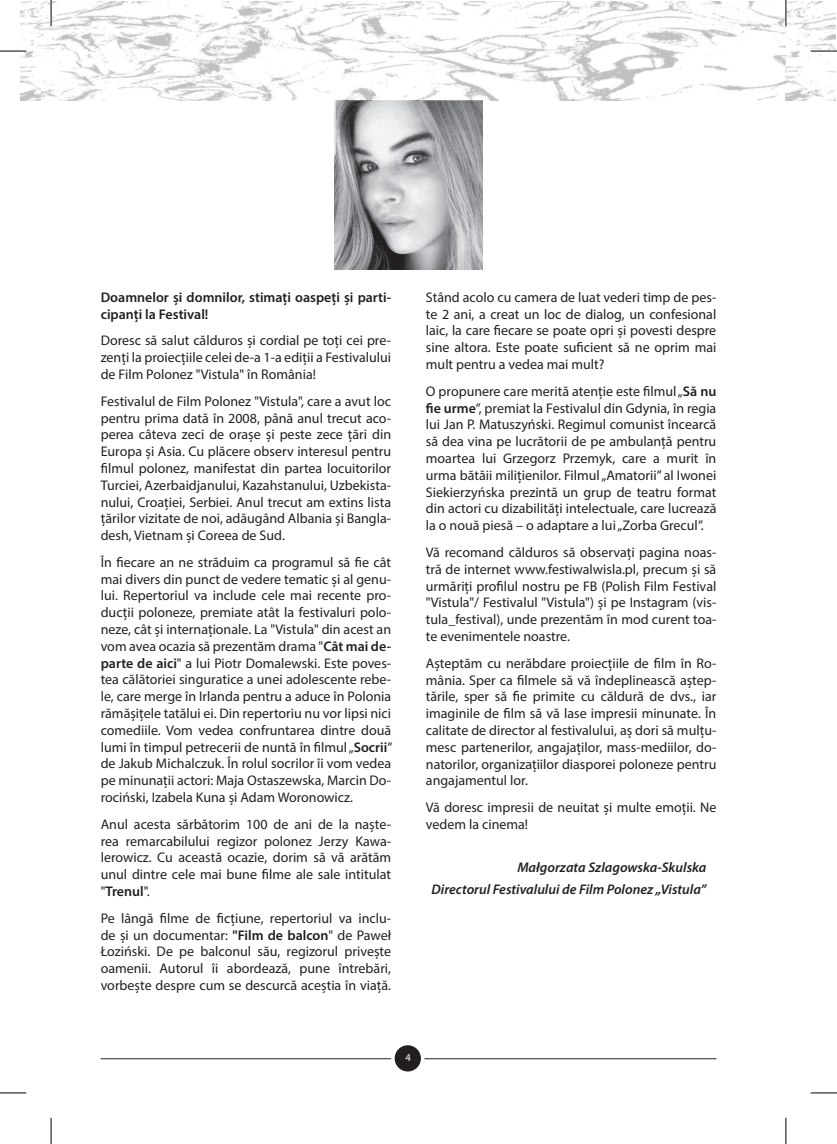
<style>
.page{position:relative;width:837px;height:1144px;background:#fff}
.page>*{position:absolute;margin:0;border:0;box-sizing:border-box;transform-origin:0 0}
.t1{font:14px/16.8px "Myriad Pro";color:#231f20;text-align:justify}
.t2{font:italic 600 14px/21.7px "Myriad Pro";color:#231f20;text-align:right}
.t3{font:600 14px/16.8px "Myriad Pro";color:#231f20}
.t4{font:10.5px "Myriad Pro";color:#fff}
.s1{font-weight:600}
</style>
<div class="page">
<hr style="left:101px;top:1058px;width:615px;height:1px;background:#231f20">
<div style="left:393px;top:1043px;width:29px;height:30px;background:#231f20;border-radius:50%"></div>
<div style="left:391px;top:1042px;width:33px;height:33px;border:4px solid #fff;border-radius:50%"></div>
<img style="left:335px;top:101px;width:147px;height:168px">
<img style="left:20px;top:1px;width:815px;height:100px">
<hr style="left:0;top:50px;width:26px;height:2px;background:#fff">
<hr style="left:810px;top:50px;width:26px;height:2px;background:#fff">
<hr style="left:50px;top:0;width:2px;height:26px;background:#fff">
<hr style="left:784px;top:0;width:2px;height:26px;background:#fff">
<svg style="left:0;top:51px;width:26px;height:1px"></svg>
<svg style="left:810px;top:51px;width:26px;height:1px"></svg>
<svg style="left:0;top:1092px;width:26px;height:1px"></svg>
<svg style="left:810px;top:1092px;width:26px;height:1px"></svg>
<svg style="left:51px;top:0;width:1px;height:26px"></svg>
<svg style="left:51px;top:1118px;width:1px;height:26px"></svg>
<svg style="left:785px;top:0;width:1px;height:26px"></svg>
<svg style="left:785px;top:1118px;width:1px;height:26px"></svg>
<p class="t3" style="left:101px;top:288px;width:292px">Doamnelor și domnilor, stimați oaspeți și parti&shy;cipanți la Festival!</p>
<p class="t1" style="left:101px;top:332px;width:292px">Doresc să salut călduros și cordial pe toți cei pre&shy;zenți la proiecțiile celei de-a 1-a ediții a Festivalului de Film Polonez "Vistula" în România!</p>
<p class="t1" style="left:101px;top:392px;width:292px">Festivalul de Film Polonez "Vistula", care a avut loc pentru prima dată în 2008, până anul trecut aco&shy;perea câteva zeci de orașe și peste zece țări din Europa și Asia. Cu plăcere observ interesul pentru filmul polonez, manifestat din partea locuitorilor Turciei, Azerbaidjanului, Kazahstanului, Uzbekista&shy;nului, Croației, Serbiei. Anul trecut am extins lista țărilor vizitate de noi, adăugând Albania și Bangla&shy;desh, Vietnam și Coreea de Sud.</p>
<p class="t1" style="left:101px;top:553px;width:293px">În fiecare an ne străduim ca programul să fie cât mai divers din punct de vedere tematic și al genu&shy;lui. Repertoriul va include cele mai recente pro&shy;ducții poloneze, premiate atât la festivaluri polo&shy;neze, cât și internaționale. La "Vistula" din acest an vom avea ocazia să prezentăm drama "<span class="s1">Cât mai de&shy;parte de aici</span>" a lui Piotr Domalewski. Este poves&shy;tea călătoriei singuratice a unei adolescente rebe&shy;le, care merge în Irlanda pentru a aduce în Polonia rămășițele tatălui ei. Din repertoriu nu vor lipsi nici comediile. Vom vedea confruntarea dintre două lumi în timpul petrecerii de nuntă în filmul „<span class="s1">Socrii</span>” de Jakub Michalczuk. În rolul socrilor îi vom vedea pe minunații actori: Maja Ostaszewska, Marcin Do&shy;rociński, Izabela Kuna și Adam Woronowicz.</p>
<p class="t1" style="left:101px;top:815px;width:292px">Anul acesta sărbătorim 100 de ani de la naște&shy;rea remarcabilului regizor polonez Jerzy Kawa&shy;lerowicz. Cu această ocazie, dorim să vă arătăm unul dintre cele mai bune filme ale sale intitulat "<span class="s1">Trenul</span>".</p>
<p class="t1" style="left:101px;top:909px;width:292px">Pe lângă filme de ficțiune, repertoriul va inclu&shy;de și un documentar: <span class="s1">"Film de balcon</span>" de Paweł Łoziński. De pe balconul său, regizorul privește oamenii. Autorul îi abordează, pune întrebări, vorbește despre cum se descurcă aceștia în viață.</p>
<p class="t1" style="left:426px;top:289px;width:292px">Stând acolo cu camera de luat vederi timp de pes&shy;te 2 ani, a creat un loc de dialog, un confesional laic, la care fiecare se poate opri și povesti despre sine altora. Este poate suficient să ne oprim mai mult pentru a vedea mai mult?</p>
<p class="t1" style="left:426px;top:382px;width:292px">O propunere care merită atenție este filmul „<span class="s1">Să nu fie urme</span>”, premiat la Festivalul din Gdynia, în regia lui Jan P. Matuszyński. Regimul comunist încearcă să dea vina pe lucrătorii de pe ambulanță pentru moartea lui Grzegorz Przemyk, care a murit în urma bătăii milițienilor. Filmul „Amatorii” al Iwonei Siekierzyńska prezintă un grup de teatru format din actori cu dizabilități intelectuale, care lucrează la o nouă piesă – o adaptare a lui „Zorba Grecul”.</p>
<p class="t1" style="left:426px;top:544px;width:292px">Vă recomand călduros să observați pagina noas&shy;tră de internet www.festiwalwisla.pl, precum și să urmăriți profilul nostru pe FB (Polish Film Festival "Vistula"/ Festivalul "Vistula") și pe Instagram (vis&shy;tula_festival), unde prezentăm în mod curent toa&shy;te evenimentele noastre.</p>
<p class="t1" style="left:426px;top:654px;width:292px">Așteptăm cu nerăbdare proiecțiile de film în Ro&shy;mânia. Sper ca filmele să vă îndeplinească aștep&shy;tările, sper să fie primite cu căldură de dvs., iar imaginile de film să vă lase impresii minunate. În calitate de director al festivalului, aș dori să mulțu&shy;mesc partenerilor, angajaților, mass-mediilor, do&shy;natorilor, organizațiilor diasporei poloneze pentru angajamentul lor.</p>
<p class="t1" style="left:426px;top:799px;width:292px">Vă doresc impresii de neuitat și multe emoții. Ne vedem la cinema!</p>
<p class="t2" style="left:431px;top:856px;width:276px">Małgorzata Szlagowska-Skulska<br>Directorul Festivalului de Film Polonez „Vistula”</p>
<p class="t4" style="left:405px;top:1051px;width:7px">4</p>
</div>
